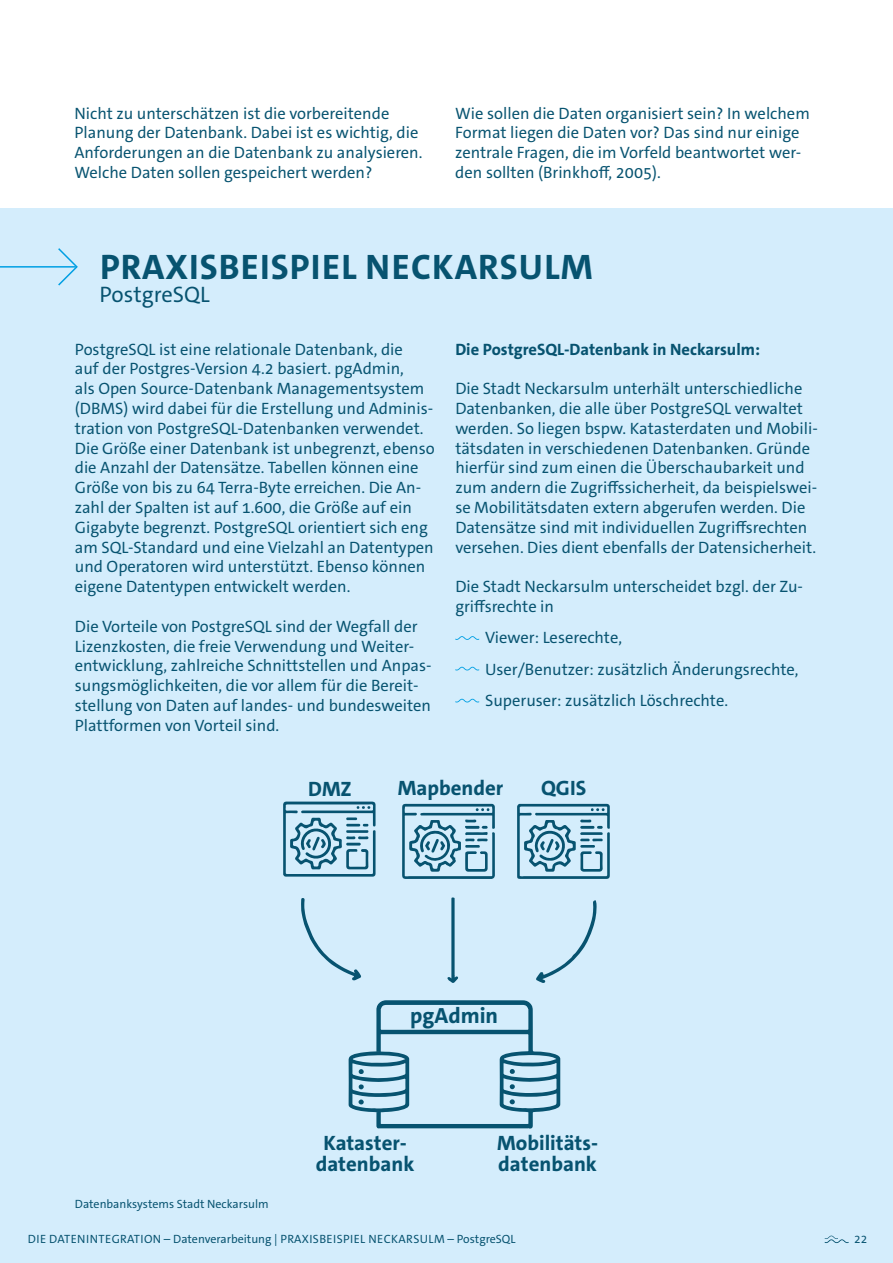
<style>
.page{position:relative;width:893px;height:1263px;background:#fff}
.page>*{position:absolute;margin:0;border:0;box-sizing:border-box;transform-origin:0 0}
.t1{font:700 35.7px "The Sans Office";letter-spacing:.03em;color:#075370}
.t2{font:22.5px "The Sans Office";color:#075370}
.t3{font:700 22.05px "The Sans Office";color:#075370}
.t4{font:700 20.85px/20.9px "The Sans Office";color:#075370;text-align:center}
.t5{font:16.5px/19.8px "The Sans Office";color:#075370}
.t6{font:700 16.5px "The Sans Office";color:#075370}
.t7{font:12px "The Sans Office";letter-spacing:.03em;color:#075370}
.t8{font:12px "The Sans Office";color:#075370}
</style>
<div class="page">
<div style="left:0;top:209px;width:893px;height:1054px;background:#d4edfc"></div>
<svg style="left:825px;top:1235px;width:24px;height:8px"></svg>
<svg style="left:58px;top:248px;width:20px;height:38px"></svg>
<hr style="left:0;top:266px;width:76px;height:2px;background:#009fe3">
<svg style="left:455px;top:636px;width:24px;height:4px"></svg>
<svg style="left:455px;top:667px;width:24px;height:3px"></svg>
<svg style="left:455px;top:699px;width:24px;height:3px"></svg>
<svg style="left:536px;top:900px;width:61px;height:83px"></svg>
<svg style="left:301px;top:898px;width:60px;height:82px"></svg>
<svg style="left:447px;top:897px;width:11px;height:86px"></svg>
<svg style="left:517px;top:804px;width:93px;height:75px"></svg>
<svg style="left:283px;top:801px;width:93px;height:76px"></svg>
<svg style="left:402px;top:804px;width:93px;height:75px"></svg>
<svg style="left:349px;top:1000px;width:211px;height:128px"></svg>
<p class="t5" style="left:74px;top:103px;width:350px">Nicht zu unterschätzen ist die vorbereitende Planung der Datenbank. Dabei ist es wichtig, die Anforderungen an die Datenbank zu analysieren.<br>Welche Daten sollen gespeichert werden?</p>
<p class="t5" style="left:455px;top:103px;width:356px">Wie sollen die Daten organisiert sein? In welchem Format liegen die Daten vor? Das sind nur einige zentrale Fragen, die im Vorfeld beantwortet wer&shy;den sollten (Brinkhoff, 2005).</p>
<h1 class="t1" style="left:100px;top:243px;width:494px">PRAXISBEISPIEL NECKARSULM</h1>
<h2 class="t2" style="left:99px;top:280px;width:112px">PostgreSQL</h2>
<p class="t5" style="left:75px;top:339px;width:361px">PostgreSQL ist eine relationale Datenbank, die<br>auf der Postgres-Version 4.2 basiert. pgAdmin,<br>als Open Source-Datenbank Managementsystem (DBMS) wird dabei für die Erstellung und Adminis&shy;tration von PostgreSQL-Datenbanken verwendet.<br>Die Größe einer Datenbank ist unbegrenzt, ebenso die Anzahl der Datensätze. Tabellen können eine Größe von bis zu 64 Terra-Byte erreichen. Die An&shy;zahl der Spalten ist auf 1.600, die Größe auf ein Gigabyte begrenzt. PostgreSQL orientiert sich eng am SQL-Standard und eine Vielzahl an Datentypen und Operatoren wird unterstützt. Ebenso können eigene Datentypen entwickelt werden.</p>
<p class="t5" style="left:75px;top:616px;width:358px">Die Vorteile von PostgreSQL sind der Wegfall der Lizenzkosten, die freie Verwendung und Weiter&shy;entwicklung, zahlreiche Schnittstellen und Anpas&shy;sungsmöglichkeiten, die vor allem für die Bereit&shy;stellung von Daten auf landes- und bundesweiten Plattformen von Vorteil sind.</p>
<p class="t6" style="left:455px;top:338px;width:306px">Die PostgreSQL-Datenbank in Neckarsulm:</p>
<p class="t5" style="left:455px;top:379px;width:364px">Die Stadt Neckarsulm unterhält unterschiedliche Datenbanken, die alle über PostgreSQL verwaltet werden. So liegen bspw. Katasterdaten und Mobili&shy;tätsdaten in verschiedenen Datenbanken. Gründe hierfür sind zum einen die Überschaubarkeit und zum andern die Zugriffssicherheit, da beispielswei&shy;se Mobilitätsdaten extern abgerufen werden. Die Datensätze sind mit individuellen Zugriffsrechten versehen. Dies dient ebenfalls der Datensicherheit.</p>
<p class="t5" style="left:455px;top:577px;width:349px">Die Stadt Neckarsulm unterscheidet bzgl. der Zu&shy;griffsrechte in</p>
<p class="t5" style="left:485px;top:622px;width:315px;line-height:31.5px">Viewer: Leserechte,<br>User/Benutzer: zusätzlich Änderungsrechte,<br>Superuser: zusätzlich Löschrechte.</p>
<p class="t4" style="left:308px;top:778px;width:45px">DMZ</p>
<p class="t4" style="left:398px;top:778px;width:107px">Mapbender</p>
<p class="t4" style="left:541px;top:778px;width:47px">QGIS</p>
<h3 class="t3" style="left:410px;top:1001px;width:89px">pgAdmin</h3>
<p class="t8" style="left:75px;top:1196px;width:195px">Datenbanksystems Stadt Neckarsulm</p>
<p class="t4" style="left:316px;top:1133px;width:100px">Kataster&shy;datenbank</p>
<p class="t4" style="left:497px;top:1133px;width:103px;text-align:left">Mobilitäts&shy;datenbank</p>
<p class="t7" style="left:28px;top:1231px;width:489px">DIE DATENINTEGRATION – Datenverarbeitung | PRAXISBEISPIEL NECKARSULM – PostgreSQL</p>
<p class="t8" style="left:854px;top:1231px;width:15px">22</p>
</div>
